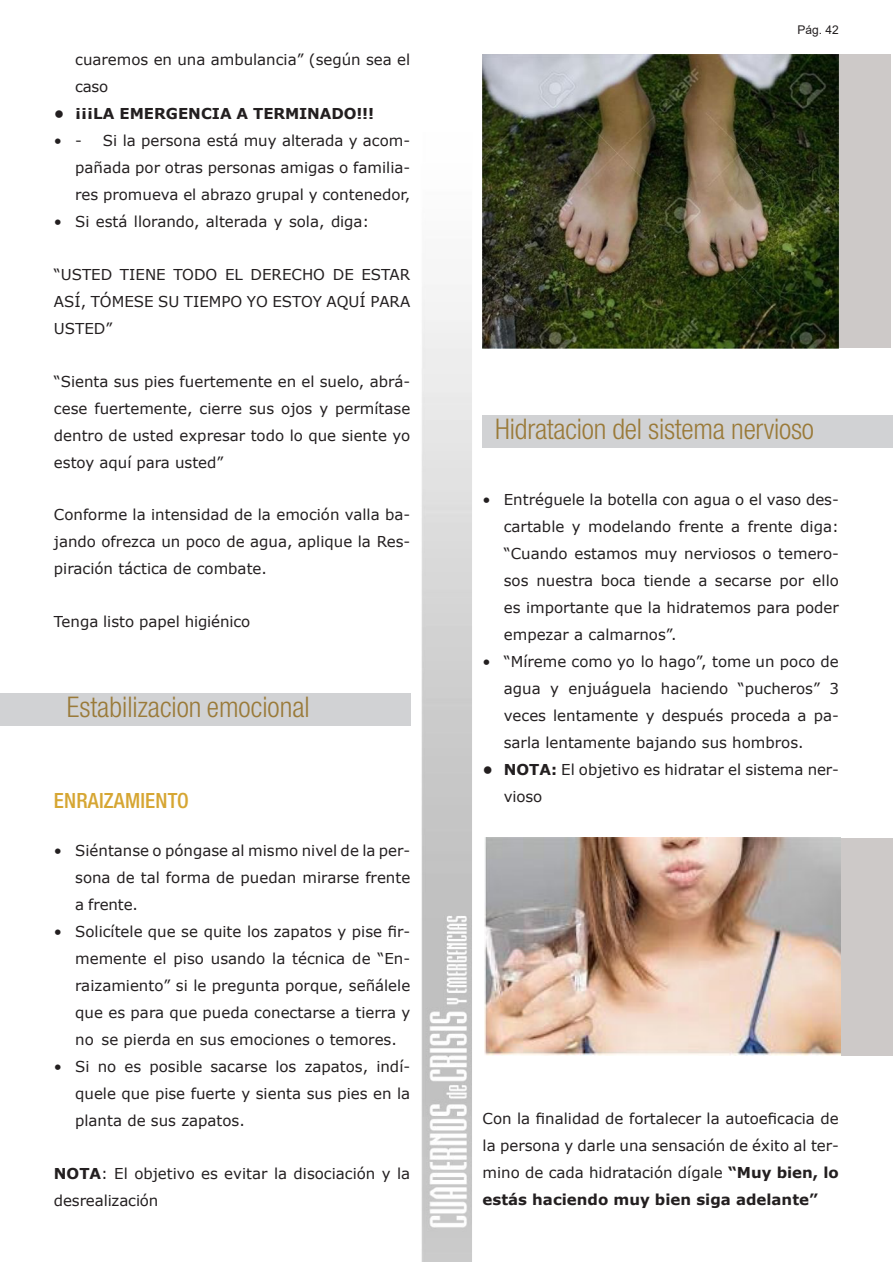
<style>
.page{position:relative;width:893px;height:1263px;background:#fff}
.page>*{position:absolute;margin:0;border:0;box-sizing:border-box;transform-origin:0 0}
.Títol_APARTAT_-_dret{font:300 condensed 28.5px "Helvetica Neue LT Std";letter-spacing:-.01em;color:#9a7a39}
.Títol_APARTAT_-_esqu{font:300 condensed 28.5px "Helvetica Neue LT Std";color:#9a7a39}
.Subtítol{font:500 condensed 21px "Helvetica Neue LT Std";letter-spacing:.01em;color:#d6a633}
.Paragraf_BO{font:15px/27px "Verdana";color:#231f20;text-align:justify}
.t1{font:700 15px "Verdana";color:#231f20}
.t2{font:12px "Arial";color:#231f20}
.s1{font-weight:700}
</style>
<div class="page">
<img style="left:0;top:54px;width:841px;height:1208px">
<div style="left:483px;top:54px;width:408px;height:294px;background:#cdc9c8"></div>
<div style="left:0;top:693px;width:410px;height:32px;background:#d1d2d4"></div>
<div style="left:483px;top:415px;width:410px;height:33px;background:#d1d2d4"></div>
<img style="left:483px;top:54px;width:355px;height:295px">
<div style="left:484px;top:838px;width:409px;height:218px;background:#cdc9c8"></div>
<img style="left:484px;top:838px;width:357px;height:218px">
<p class="Paragraf_BO" style="left:75px;top:46px;width:337px">cuaremos en una ambulancia” (según sea el caso</p>
<p class="t1" style="left:54px;top:103px;width:322px">• ¡¡¡LA EMERGENCIA A TERMINADO!!!</p>
<p class="Paragraf_BO" style="left:54px;top:127px;width:30px">• -</p>
<p class="Paragraf_BO" style="left:75px;top:127px;width:337px;text-indent:28px">Si la persona está muy alterada y acom&shy;pañada por otras personas amigas o familia&shy;res promueva el abrazo grupal y contenedor,</p>
<p class="Paragraf_BO" style="left:54px;top:208px;width:317px">• Si está llorando, alterada y sola, diga:</p>
<p class="Paragraf_BO" style="left:54px;top:261px;width:358px">“USTED TIENE TODO EL DERECHO DE ESTAR ASÍ, TÓMESE SU TIEMPO YO ESTOY AQUÍ PARA USTED”</p>
<p class="Paragraf_BO" style="left:54px;top:367px;width:358px">“Sienta sus pies fuertemente en el suelo, abrá&shy;cese fuertemente, cierre sus ojos y permítase dentro de usted expresar todo lo que siente yo estoy aquí para usted”</p>
<p class="Paragraf_BO" style="left:54px;top:501px;width:358px">Conforme la intensidad de la emoción valla ba&shy;jando ofrezca un poco de agua, aplique la Res&shy;piración táctica de combate.</p>
<p class="Paragraf_BO" style="left:54px;top:607px;width:198px">Tenga listo papel higiénico</p>
<p class="Títol_APARTAT_-_esqu" style="left:67px;top:691px;width:245px">Estabilizacion emocional</p>
<p class="Subtítol" style="left:54px;top:788px;width:136px">ENRAIZAMIENTO</p>
<p class="Paragraf_BO" style="left:75px;top:837px;width:337px;text-indent:-21px">• Siéntanse o póngase al mismo nivel de la per&shy;sona de tal forma de puedan mirarse frente a frente.</p>
<p class="Paragraf_BO" style="left:75px;top:918px;width:337px;text-indent:-21px">• Solicítele que se quite los zapatos y pise fir&shy;memente el piso usando la técnica de “En&shy;raizamiento” si le pregunta porque, señálele que es para que pueda conectarse a tierra y no se pierda en sus emociones o temores.</p>
<p class="Paragraf_BO" style="left:75px;top:1053px;width:337px;text-indent:-21px">• Si no es posible sacarse los zapatos, indí&shy;quele que pise fuerte y sienta sus pies en la planta de sus zapatos.</p>
<p class="Paragraf_BO" style="left:54px;top:1159px;width:358px"><span class="s1">NOTA</span>: El objetivo es evitar la disociación y la desrealización</p>
<p class="t2" style="left:798px;top:21px;width:43px">Pág. 42</p>
<p class="Títol_APARTAT_-_dret" style="left:495px;top:413px;width:320px">Hidratacion del sistema nervioso</p>
<p class="Paragraf_BO" style="left:504px;top:486px;width:337px;text-indent:-21px">• Entréguele la botella con agua o el vaso des&shy;cartable y modelando frente a frente diga: “Cuando estamos muy nerviosos o temero&shy;sos nuestra boca tiende a secarse por ello es importante que la hidratemos para poder empezar a calmarnos”.</p>
<p class="Paragraf_BO" style="left:504px;top:648px;width:337px;text-indent:-21px">• “Míreme como yo lo hago”, tome un poco de agua y enjuáguela haciendo “pucheros” 3 veces lentamente y después proceda a pa&shy;sarla lentamente bajando sus hombros.</p>
<p class="Paragraf_BO" style="left:504px;top:756px;width:337px;text-indent:-21px"><span class="s1">• NOTA:</span> El objetivo es hidratar el sistema ner&shy;vioso</p>
<p class="Paragraf_BO" style="left:483px;top:1105px;width:358px">Con la finalidad de fortalecer la autoeficacia de la persona y darle una sensación de éxito al ter&shy;mino de cada hidratación dígale <span class="s1">“Muy bien, lo estás haciendo muy bien siga adelante”</span></p>
</div>
